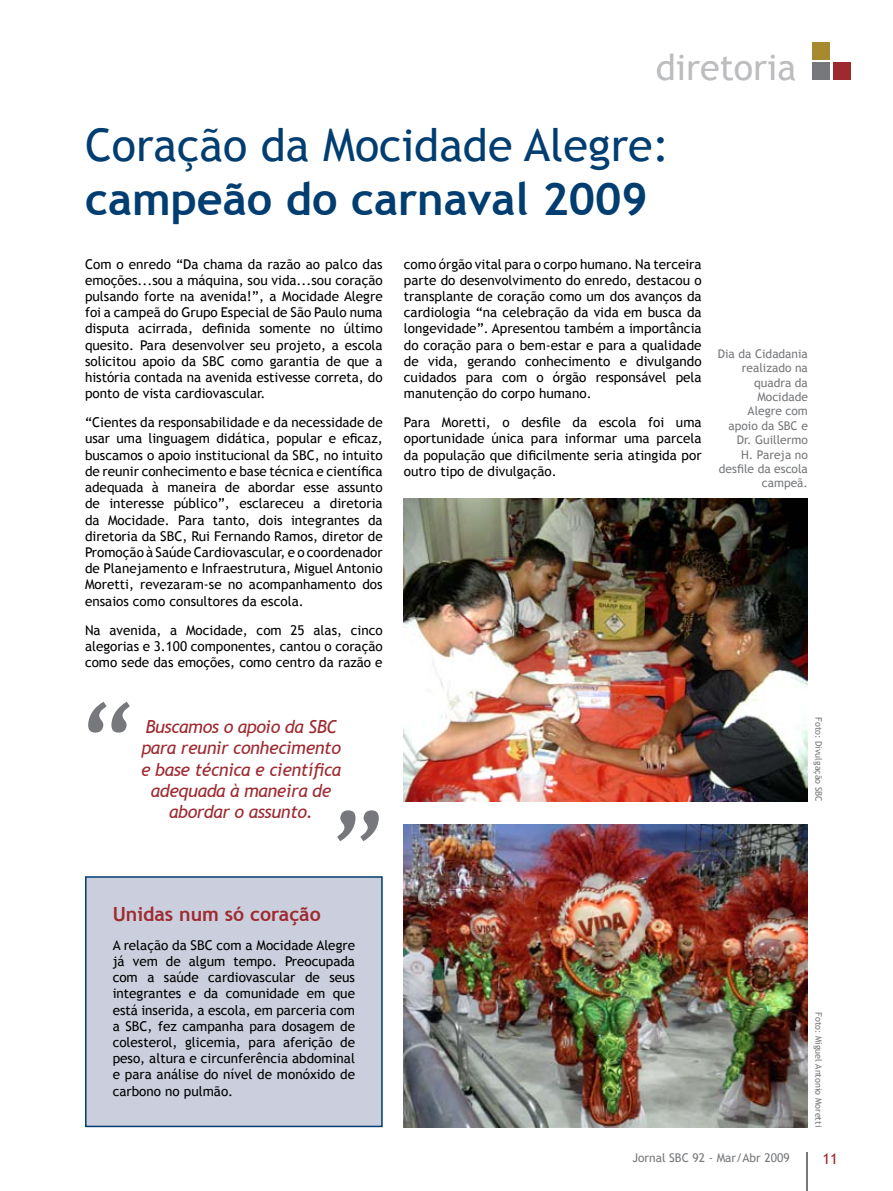
<style>
.page{position:relative;width:893px;height:1191px;background:#fff}
.page>*{position:absolute;margin:0;border:0;box-sizing:border-box;transform-origin:0 0}
.t1{font:italic 103.8px "Trebuchet MS";color:#76787b}
.t2{font:45px "Trebuchet MS";color:#003d71}
.t3{font:700 45px "Trebuchet MS";color:#003d71}
.t4{font:36px "Trebuchet MS";color:#bcbdbf}
.t5{font:700 19.5px "Trebuchet MS";color:#9e2a30}
.t6{font:italic 17.85px/21.3px "Trebuchet MS";letter-spacing:-.02em;color:#9e2a30;text-align:center}
.t7{font:15px "Trebuchet MS";color:#9e2a30}
.t8{font:13.5px/16.2px "Trebuchet MS";color:#000;text-align:justify}
.t9{font:12px/14.4px "Trebuchet MS";color:#76787b;text-align:right}
.t10{font:9px "Trebuchet MS";color:#76787b}
</style>
<div class="page">
<hr style="left:807px;top:1152px;width:1px;height:39px;background:#76787b">
<div style="left:812px;top:62px;width:18px;height:18px;background:#76787b"></div>
<div style="left:833px;top:62px;width:17px;height:18px;background:#9e2a30"></div>
<div style="left:812px;top:42px;width:18px;height:18px;background:#a78930"></div>
<div style="left:86px;top:877px;width:296px;height:249px;background:#cbcedd"></div>
<div style="left:85px;top:876px;width:298px;height:251px;border:2px solid #003d71"></div>
<img style="left:404px;top:824px;width:404px;height:303px">
<img style="left:404px;top:499px;width:404px;height:302px">
<h3 class="t4" style="left:656px;top:46px;width:142px">diretoria</h3>
<h2 class="t2" style="left:85px;top:118px;width:586px">Coração da Mocidade Alegre:</h2>
<h2 class="t3" style="left:85px;top:171px;width:564px">campeão do carnaval 2009</h2>
<p class="t8" style="left:85px;top:256px;width:299px">Com o enredo “Da chama da razão ao palco das emoções...sou a máquina, sou vida...sou coração pulsando forte na avenida!”, a Mocidade Alegre foi a campeã do Grupo Especial de São Paulo numa disputa acirrada, definida somente no último quesito. Para desenvolver seu projeto, a escola solicitou apoio da SBC como garantia de que a história contada na avenida estivesse correta, do ponto de vista cardiovascular.</p>
<p class="t8" style="left:85px;top:414px;width:299px">“Cientes da responsabilidade e da necessidade de usar uma linguagem didática, popular e eficaz, buscamos o apoio institucional da SBC, no intuito de reunir conhecimento e base técnica e científica adequada à maneira de abordar esse assunto de interesse público”, esclareceu a diretoria da Mocidade. Para tanto, dois integrantes da diretoria da SBC, Rui Fernando Ramos, diretor de Promoção à Saúde Cardiovascular, e o coordenador de Planejamento e Infraestrutura, Miguel Antonio Moretti, revezaram-se no acompanhamento dos ensaios como consultores da escola.</p>
<p class="t8" style="left:85px;top:622px;width:299px">Na avenida, a Mocidade, com 25 alas, cinco alegorias e 3.100 componentes, cantou o coração como sede das emoções, como centro da razão e</p>
<p class="t8" style="left:404px;top:256px;width:299px">como órgão vital para o corpo humano. Na terceira parte do desenvolvimento do enredo, destacou o transplante de coração como um dos avanços da cardiologia “na celebração da vida em busca da longevidade”. Apresentou também a importância do coração para o bem-estar e para a qualidade de vida, gerando conhecimento e divulgando cuidados para com o órgão responsável pela manutenção do corpo humano.</p>
<p class="t8" style="left:404px;top:414px;width:299px">Para Moretti, o desfile da escola foi uma oportunidade única para informar uma parcela da população que dificilmente seria atingida por outro tipo de divulgação.</p>
<h1 class="t1" style="left:75px;top:680px;width:56px">“</h1>
<h3 class="t6" style="left:141px;top:716px;width:202px">Buscamos o apoio da SBC para reunir conhecimento e base técnica e científica adequada à maneira de abordar o assunto.</h3>
<h1 class="t1" style="left:392px;top:863px;width:56px;rotate:-180deg">“</h1>
<p class="t9" style="left:718px;top:346px;width:92px">Dia da Cidadania realizado na quadra da<br>Mocidade<br>Alegre com apoio da SBC e<br>Dr. Guillermo<br>H. Pareja no desfile da escola campeã.</p>
<p class="t10" style="left:824px;top:717px;width:86px;rotate:90deg">Foto: Divulgação SBC</p>
<h3 class="t5" style="left:113px;top:901px;width:210px">Unidas num só coração</h3>
<p class="t8" style="left:113px;top:937px;width:244px">A relação da SBC com a Mocidade Alegre já vem de algum tempo. Preocupada com a saúde cardiovascular de seus integrantes e da comunidade em que está inserida, a escola, em parceria com a SBC, fez campanha para dosagem de colesterol, glicemia, para aferição de peso, altura e circunferência abdominal e para análise do nível de monóxido de carbono no pulmão.</p>
<p class="t10" style="left:824px;top:1012px;width:117px;rotate:90deg">Foto: Miguel Antonio Moretti</p>
<p class="t9" style="left:632px;top:1150px;width:159px">Jornal SBC 92 - Mar/Abr 2009</p>
<p class="t7" style="left:822px;top:1149px;width:17px">11</p>
</div>
